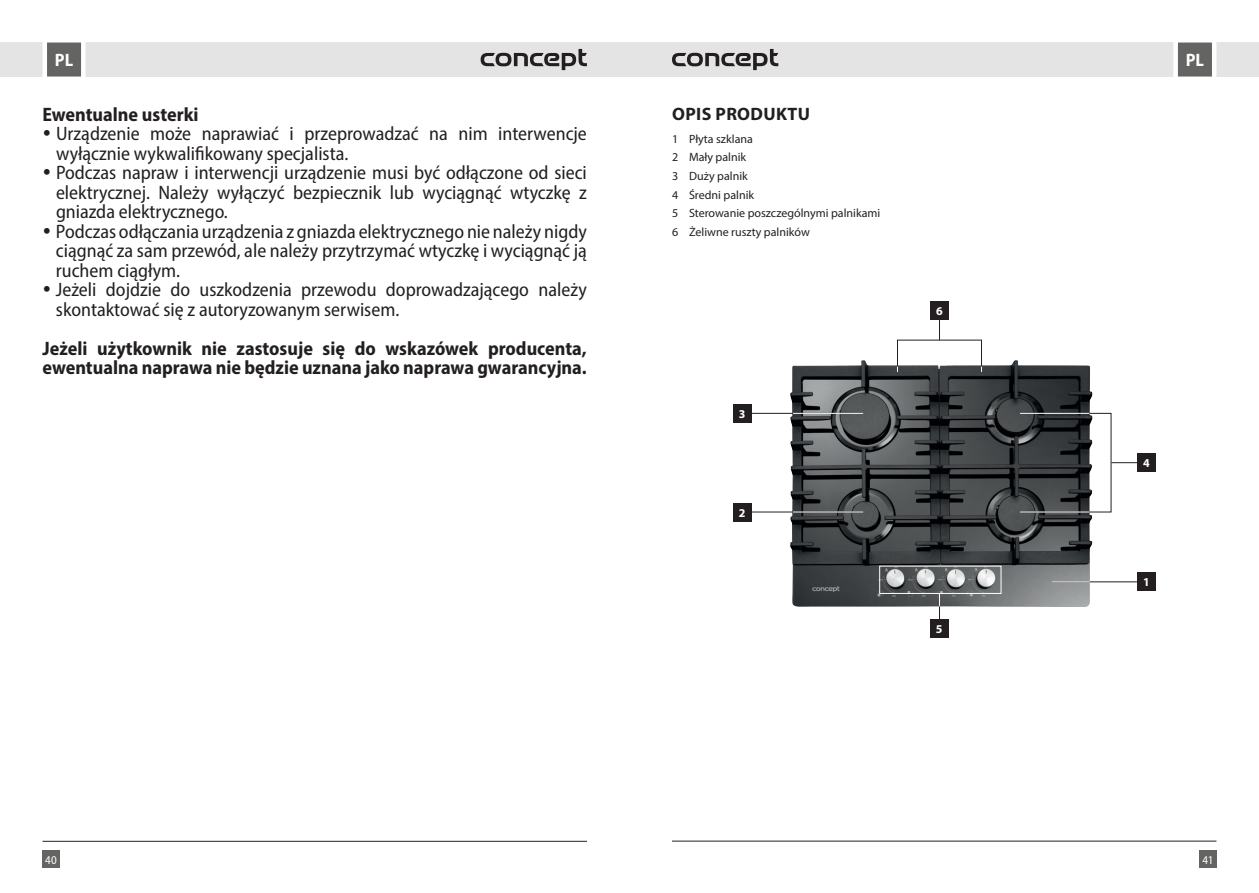
<style>
.page{position:relative;width:1259px;height:893px;background:#fff}
.page>*{position:absolute;margin:0;border:0;box-sizing:border-box;transform-origin:0 0}
.t1{font:semi-condensed 19.5px/19.5px "Myriad Pro";color:#231f20}
.t2{font:700 semi-condensed 19.5px/19.5px "Myriad Pro";color:#231f20}
.t3{font:700 18px "Myriad Pro";letter-spacing:.02em;color:#231f20}
.t4{font:700 semi-condensed 18px "Myriad Pro";color:#fff}
.t5{font:12px/18.6px "Myriad Pro";color:#231f20}
.t6{font:700 12px "Myriad Pro";color:#fff}
.t7{font:semi-condensed 12px "Myriad Pro";color:#fff}
</style>
<div class="page">
<div style="left:629px;top:43px;width:630px;height:34px;background:#e4e4e4"></div>
<div style="left:0;top:43px;width:629px;height:34px;background:#e4e4e4"></div>
<div style="left:43px;top:850px;width:17px;height:17px;background:#646463"></div>
<div style="left:1199px;top:850px;width:17px;height:17px;background:#646463"></div>
<svg style="left:1171px;top:42px;width:47px;height:35px;background:#8f8f8e"></svg>
<svg style="left:40px;top:42px;width:48px;height:35px;background:#919190"></svg>
<hr style="left:672px;top:841px;width:544px;height:1px;background:#231f20">
<hr style="left:43px;top:841px;width:544px;height:1px;background:#231f20">
<svg style="left:480px;top:49px;width:107px;height:21px"></svg>
<svg style="left:672px;top:49px;width:106px;height:21px"></svg>
<img style="left:784px;top:360px;width:316px;height:247px">
<svg style="left:939px;top:320px;width:1px;height:20px"></svg>
<div style="left:879px;top:566px;width:122px;height:28px;border:1px solid #fff"></div>
<div style="left:897px;top:340px;width:85px;height:32px;border:1px solid #231f20"></div>
<svg style="left:1111px;top:462px;width:26px;height:1px"></svg>
<div style="left:1019px;top:413px;width:92px;height:99px;border:1px solid #231f20"></div>
<hr style="left:749px;top:512px;width:113px;height:1px;background:#231f20">
<hr style="left:1020px;top:512px;width:69px;height:1px;background:#fff">
<hr style="left:1020px;top:413px;width:69px;height:1px;background:#fff">
<hr style="left:1052px;top:581px;width:87px;height:1px;background:#231f20">
<hr style="left:749px;top:413px;width:113px;height:1px;background:#231f20">
<hr style="left:793px;top:512px;width:70px;height:1px;background:#fff">
<hr style="left:793px;top:413px;width:70px;height:1px;background:#fff">
<div style="left:930px;top:301px;width:18px;height:19px;background:#231f20"></div>
<div style="left:930px;top:619px;width:18px;height:19px;background:#231f20"></div>
<div style="left:1137px;top:453px;width:18px;height:19px;background:#231f20"></div>
<div style="left:733px;top:404px;width:18px;height:19px;background:#231f20"></div>
<div style="left:733px;top:503px;width:18px;height:18px;background:#231f20"></div>
<div style="left:1137px;top:572px;width:18px;height:19px;background:#231f20"></div>
<svg style="left:939px;top:593px;width:1px;height:26px"></svg>
<hr style="left:1052px;top:581px;width:38px;height:1px;background:#fff">
<p class="t4" style="left:55px;top:48px;width:20px">PL</p>
<p class="t4" style="left:1185px;top:48px;width:20px">PL</p>
<p class="t2" style="left:43px;top:104px;width:158px">Ewentualne usterki</p>
<p class="t1" style="left:56px;top:124px;width:532px">Urządzenie może naprawiać i przeprowadzać na nim interwencje wyłącznie wykwalifikowany specjalista.<br>Podczas napraw i interwencji urządzenie musi być odłączone od sieci elektrycznej. Należy wyłączyć bezpiecznik lub wyciągnąć wtyczkę z gniazda elektrycznego.<br>Podczas odłączania urządzenia z gniazda elektrycznego nie należy nigdy ciągnąć za sam przewód, ale należy przytrzymać wtyczkę i wyciągnąć ją ruchem ciągłym.<br>Jeżeli dojdzie do uszkodzenia przewodu doprowadzającego należy skontaktować się z autoryzowanym serwisem.</p>
<p class="t2" style="left:42px;top:338px;width:546px">Jeżeli użytkownik nie zastosuje się do wskazówek producenta, ewentualna naprawa nie będzie uznana jako naprawa gwarancyjna.</p>
<p class="t3" style="left:672px;top:102px;width:139px">OPIS PRODUKTU</p>
<p class="t5" style="left:672px;top:129px;width:210px">1 Płyta szklana<br>2 Mały palnik<br>3 Duży palnik<br>4 Średni palnik<br>5 Sterowanie poszczególnymi palnikami<br>6 Żeliwne ruszty palników</p>
<p class="t6" style="left:739px;top:406px;width:8px">3</p>
<p class="t6" style="left:739px;top:505px;width:8px">2</p>
<p class="t6" style="left:936px;top:304px;width:8px">6</p>
<p class="t6" style="left:935px;top:621px;width:8px">5</p>
<p class="t6" style="left:1143px;top:455px;width:8px">4</p>
<p class="t6" style="left:1143px;top:574px;width:8px">1</p>
<p class="t7" style="left:45px;top:852px;width:13px">40</p>
<p class="t7" style="left:1202px;top:852px;width:12px">41</p>
</div>
